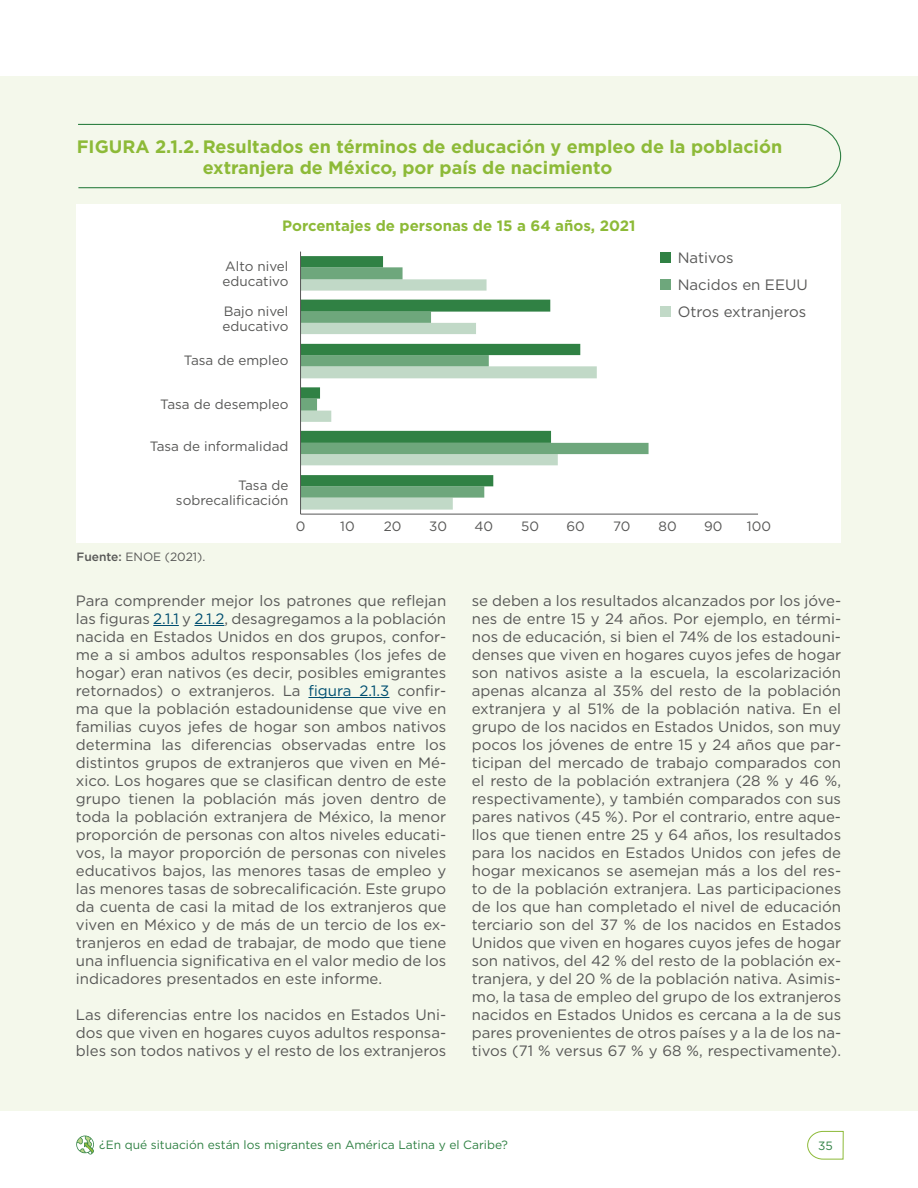
<style>
.page{position:relative;width:918px;height:1188px;background:#fff}
.page>*{position:absolute;margin:0;border:0;box-sizing:border-box;transform-origin:0 0}
.t1{font:700 18px/21px "Gotham";color:#8dba38}
.t2{font:15px/18px "Gotham";color:#575756;text-align:justify}
.t3{font:700 15px "Gotham";color:#8dba38}
.t4{font:13.5px/15px "Gotham";color:#575756}
.t5{font:12px "Gotham";color:#308144}
.t6{font:12px "Gotham";color:#575756}
.s1{font-weight:500}
.s2{color:#004e70}
</style>
<div class="page">
<svg style="left:807px;top:1131px;width:37px;height:29px"></svg>
<svg style="left:76px;top:1136px;width:18px;height:19px"></svg>
<div style="left:0;top:77px;width:918px;height:1034px;background:#f4f8eb"></div>
<svg style="left:78px;top:123px;width:764px;height:66px"></svg>
<div style="left:77px;top:205px;width:764px;height:338px;background:#fff"></div>
<div style="left:661px;top:253px;width:10px;height:10px;background:#308144"></div>
<div style="left:661px;top:280px;width:10px;height:10px;background:#6ea77c"></div>
<div style="left:661px;top:306px;width:10px;height:11px;background:#c1d9c7"></div>
<svg style="left:301px;top:498px;width:152px;height:12px;background:#c3dac8"></svg>
<svg style="left:301px;top:344px;width:348px;height:154px"></svg>
<svg style="left:301px;top:256px;width:279px;height:230px"></svg>
<hr style="left:301px;top:514px;width:457px;height:1px;background:#575756">
<hr style="left:300px;top:252px;width:1px;height:262px;background:#575756">
<svg style="left:153px;top:625px;width:26px;height:1px"></svg>
<hr style="left:194px;top:625px;width:30px;height:1px;background:#004e70">
<hr style="left:308px;top:697px;width:81px;height:1px;background:#004e70">
<p class="t1" style="left:203px;top:136px;width:581px;text-indent:-126px">FIGURA 2.1.2. Resultados en términos de educación y empleo de la población extranjera de México, por país de nacimiento</p>
<p class="t3" style="left:282px;top:216px;width:355px">Porcentajes de personas de 15 a 64 años, 2021</p>
<p class="t4" style="left:223px;top:259px;width:67px">Alto nivel educativo</p>
<p class="t4" style="left:223px;top:303px;width:67px">Bajo nivel educativo</p>
<p class="t4" style="left:184px;top:352px;width:106px">Tasa de empleo</p>
<p class="t4" style="left:160px;top:396px;width:130px">Tasa de desempleo</p>
<p class="t4" style="left:150px;top:439px;width:140px">Tasa de informalidad</p>
<p class="t4" style="left:176px;top:477px;width:114px;text-align:right">Tasa de sobrecalificación</p>
<p class="t2" style="left:678px;top:244px;width:132px;line-height:26.8px;text-align:left">Nativos<br>Nacidos en EEUU<br>Otros extranjeros</p>
<p class="t6" style="left:77px;top:549px;width:130px"><span class="s1">Fuente:</span> ENOE (2021).</p>
<p class="t4" style="left:296px;top:519px;width:11px">0</p>
<p class="t4" style="left:340px;top:519px;width:16px">10</p>
<p class="t4" style="left:384px;top:519px;width:19px">20</p>
<p class="t4" style="left:429px;top:519px;width:19px">30</p>
<p class="t4" style="left:475px;top:519px;width:20px">40</p>
<p class="t4" style="left:521px;top:519px;width:19px">50</p>
<p class="t4" style="left:566px;top:519px;width:20px">60</p>
<p class="t4" style="left:613px;top:519px;width:19px">70</p>
<p class="t4" style="left:659px;top:519px;width:20px">80</p>
<p class="t4" style="left:704px;top:519px;width:20px">90</p>
<p class="t4" style="left:747px;top:519px;width:26px">100</p>
<p class="t2" style="left:76px;top:591px;width:372px">Para comprender mejor los patrones que reflejan las figuras <span class="s2">2.1.1</span> y <span class="s2">2.1.2</span>, desagregamos a la población nacida en Estados Unidos en dos grupos, confor&shy;me a si ambos adultos responsables (los jefes de hogar) eran nativos (es decir, posibles emigrantes retornados) o extranjeros. La <span class="s2">figura 2.1.3</span> confir&shy;ma que la población estadounidense que vive en familias cuyos jefes de hogar son ambos nativos determina las diferencias observadas entre los distintos grupos de extranjeros que viven en Mé&shy;xico. Los hogares que se clasifican dentro de este grupo tienen la población más joven dentro de toda la población extranjera de México, la menor proporción de personas con altos niveles educati&shy;vos, la mayor proporción de personas con niveles educativos bajos, las menores tasas de empleo y las menores tasas de sobrecalificación. Este grupo da cuenta de casi la mitad de los extranjeros que viven en México y de más de un tercio de los ex&shy;tranjeros en edad de trabajar, de modo que tiene una influencia significativa en el valor medio de los indicadores presentados en este informe.</p>
<p class="t2" style="left:76px;top:1005px;width:372px">Las diferencias entre los nacidos en Estados Uni&shy;dos que viven en hogares cuyos adultos responsa&shy;bles son todos nativos y el resto de los extranjeros</p>
<p class="t2" style="left:472px;top:591px;width:371px">se deben a los resultados alcanzados por los jóve&shy;nes de entre 15 y 24 años. Por ejemplo, en térmi&shy;nos de educación, si bien el 74% de los estadouni&shy;denses que viven en hogares cuyos jefes de hogar son nativos asiste a la escuela, la escolarización apenas alcanza al 35% del resto de la población extranjera y al 51% de la población nativa. En el grupo de los nacidos en Estados Unidos, son muy pocos los jóvenes de entre 15 y 24 años que par&shy;ticipan del mercado de trabajo comparados con el resto de la población extranjera (28 % y 46 %, respectivamente), y también comparados con sus pares nativos (45 %). Por el contrario, entre aque&shy;llos que tienen entre 25 y 64 años, los resultados para los nacidos en Estados Unidos con jefes de hogar mexicanos se asemejan más a los del res&shy;to de la población extranjera. Las participaciones de los que han completado el nivel de educación terciario son del 37 % de los nacidos en Estados Unidos que viven en hogares cuyos jefes de hogar son nativos, del 42 % del resto de la población ex&shy;tranjera, y del 20 % de la población nativa. Asimis&shy;mo, la tasa de empleo del grupo de los extranjeros nacidos en Estados Unidos es cercana a la de sus pares provenientes de otros países y a la de los na&shy;tivos (71 % versus 67 % y 68 %, respectivamente).</p>
<p class="t5" style="left:99px;top:1137px;width:410px">¿En qué situación están los migrantes en América Latina y el Caribe?</p>
<p class="t5" style="left:818px;top:1138px;width:16px">35</p>
</div>
